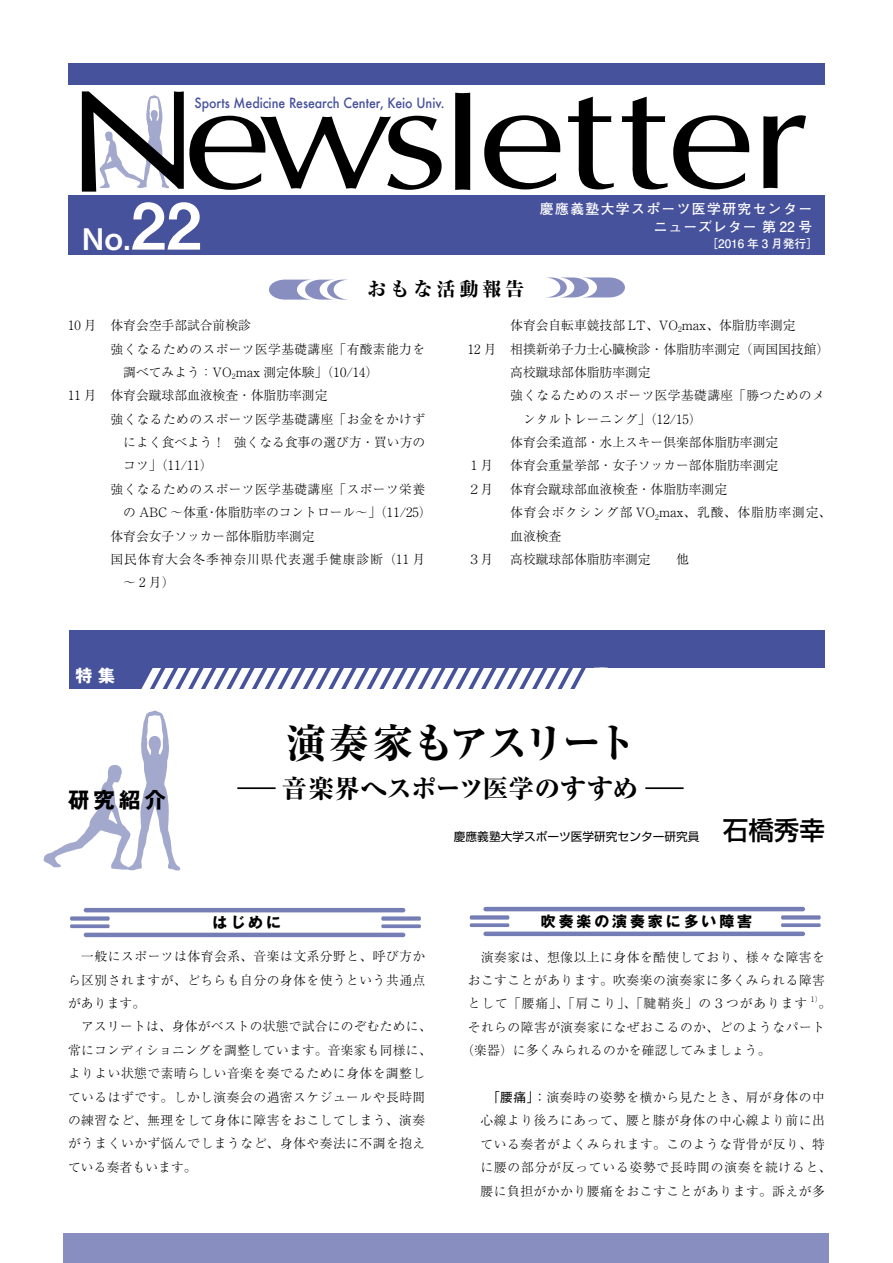
<style>
.page{position:relative;width:893px;height:1263px;background:#fff}
.page>*{position:absolute;margin:0;border:0;box-sizing:border-box;transform-origin:0 0}
.t1{font:800 40.35px "Ryumin Pro";letter-spacing:-.05em;color:#000}
.t2{font:29.7px "Midashi Go Pro MB31";color:#fff}
.t3{font:800 25.5px "Ryumin Pro";letter-spacing:.005em;color:#000}
.t4{font:700 21.3px "Gothic MB101 Pro";color:#000}
.t5{font:800 19.2px "Ryumin Pro";letter-spacing:.2em;color:#000}
.t6{font:700 16.95px "Gothic MB101 Pro";color:#fff}
.t7{font:700 14.85px "Gothic MB101 Pro";letter-spacing:.2em;color:#000}
.t8{font:500 13.8px "Futura";letter-spacing:-.005em;color:#47529c;scale:.9 1}
.t9{font:700 13.8px/18.1px "Futo Go B101 Pro";letter-spacing:.1em;color:#fff;text-align:right}
.t10{font:300 12.75px/23.4px "Ryumin Pro";letter-spacing:.03em;color:#000}
.t11{font:300 12.75px/23.4px "Ryumin Pro";color:#000}
.t12{font:300 12.75px "Ryumin Pro";letter-spacing:.07em;color:#000}
.t13{font:300 12.75px "Ryumin Pro";letter-spacing:.01em;color:#000}
.t14{font:11.7px "Shin Go Pro";color:#000}
.t15{font:700 11.7px "Futo Go B101 Pro";color:#fff}
.t16{font:300 7.5px "Ryumin Pro";color:#000}
.s1{font-size:63.75px}
.s2{font-size:17.85px}
.s3{font-weight:500;font-size:25.5px}
.s4{font-family:"Gothic BBB Pro";font-weight:500}
</style>
<div class="page">
<div style="left:68px;top:196px;width:757px;height:59px;background:#47529c"></div>
<div style="left:68px;top:64px;width:757px;height:21px;background:#47529c"></div>
<div style="left:64px;top:1233px;width:765px;height:30px;background:#888ebf"></div>
<svg style="left:455px;top:93px;width:15px;height:97px"></svg>
<svg style="left:484px;top:115px;width:77px;height:74px"></svg>
<svg style="left:568px;top:97px;width:46px;height:92px"></svg>
<svg style="left:622px;top:97px;width:128px;height:92px"></svg>
<svg style="left:763px;top:115px;width:43px;height:73px"></svg>
<svg style="left:82px;top:91px;width:360px;height:101px"></svg>
<svg style="left:269px;top:280px;width:79px;height:20px"></svg>
<svg style="left:546px;top:277px;width:79px;height:20px"></svg>
<svg style="left:44px;top:710px;width:137px;height:160px"></svg>
<div style="left:69px;top:630px;width:526px;height:59px;background:#47529c"></div>
<div style="left:196px;top:630px;width:629px;height:38px;background:#47529c"></div>
<svg style="left:141px;top:667px;width:467px;height:22px"></svg>
<hr style="left:84px;top:908px;width:321px;height:4px;background:#757db5;border-radius:2px">
<svg style="left:70px;top:916px;width:40px;height:5px"></svg>
<svg style="left:70px;top:924px;width:40px;height:4px"></svg>
<hr style="left:84px;top:933px;width:321px;height:4px;background:#757db5;border-radius:2px">
<svg style="left:381px;top:916px;width:40px;height:5px"></svg>
<svg style="left:381px;top:924px;width:40px;height:4px"></svg>
<hr style="left:483px;top:907px;width:322px;height:4px;background:#757db5;border-radius:2px">
<svg style="left:470px;top:915px;width:39px;height:4px"></svg>
<svg style="left:470px;top:923px;width:39px;height:4px"></svg>
<div style="left:483px;top:931px;width:322px;height:5px;background:#757db5;border-radius:2px"></div>
<svg style="left:781px;top:915px;width:40px;height:4px"></svg>
<svg style="left:781px;top:923px;width:40px;height:4px"></svg>
<p class="t8" style="left:195px;top:94px;width:279px">Sports Medicine Research Center, Keio Univ.</p>
<h2 class="t2" style="left:82px;top:215px;width:121px">No.<span class="s1">22</span></h2>
<p class="t9" style="left:540px;top:198px;width:274px">慶應義塾大学スポーツ医学研究センターニューズレター 第 22 号</p>
<p class="t15" style="left:707px;top:234px;width:113px">［2016 年 3 月発行］</p>
<h3 class="t5" style="left:367px;top:274px;width:158px">おもな活動報告</h3>
<p class="t11" style="left:68px;top:313px;width:184px">10 月 体育会空手部試合前検診</p>
<p class="t10" style="left:111px;top:336px;width:316px">強くなるためのスポーツ医学基礎講座「有酸素能力を</p>
<p class="t11" style="left:123px;top:359px;width:256px">調べてみよう：VO<sub>2</sub>max 測定体験」（10/14）</p>
<p class="t11" style="left:68px;top:383px;width:261px">11 月 体育会蹴球部血液検査・体脂肪率測定</p>
<p class="t10" style="left:111px;top:406px;width:316px">強くなるためのスポーツ医学基礎講座「お金をかけず</p>
<p class="t11" style="left:123px;top:430px;width:303px">によく食べよう！ 強くなる食事の選び方・買い方の</p>
<p class="t10" style="left:123px;top:453px;width:91px">コツ」（11/11）</p>
<p class="t10" style="left:111px;top:476px;width:316px">強くなるためのスポーツ医学基礎講座「スポーツ栄養</p>
<p class="t11" style="left:123px;top:500px;width:310px">の ABC 〜体重・体脂肪率のコントロール〜」（11/25）</p>
<p class="t11" style="left:111px;top:523px;width:206px">体育会女子ソッカー部体脂肪率測定</p>
<p class="t12" style="left:111px;top:549px;width:316px">国民体育大会冬季神奈川県代表選手健康診断（11 月</p>
<p class="t10" style="left:123px;top:570px;width:53px">〜2月）</p>
<h3 class="t6" style="left:75px;top:661px;width:41px">特 集</h3>
<p class="t11" style="left:510px;top:313px;width:287px">体育会自転車競技部 LT、VO<sub>2</sub>max、体脂肪率測定</p>
<p class="t11" style="left:468px;top:336px;width:363px">12 月 相撲新弟子力士心臓検診・体脂肪率測定（両国国技館）</p>
<p class="t11" style="left:510px;top:359px;width:142px">高校蹴球部体脂肪率測定</p>
<p class="t10" style="left:510px;top:383px;width:316px">強くなるためのスポーツ医学基礎講座「勝つためのメ</p>
<p class="t11" style="left:523px;top:406px;width:180px">ンタルトレーニング」（12/15）</p>
<p class="t11" style="left:510px;top:430px;width:269px">体育会柔道部・水上スキー倶楽部体脂肪率測定</p>
<p class="t10" style="left:468px;top:453px;width:27px">１月</p>
<p class="t11" style="left:510px;top:453px;width:269px">体育会重量挙部・女子ソッカー部体脂肪率測定</p>
<p class="t10" style="left:468px;top:476px;width:27px">２月</p>
<p class="t11" style="left:510px;top:476px;width:323px">体育会蹴球部血液検査・体脂肪率測定<br>体育会ボクシング部 VO<sub>2</sub>max、乳酸、体脂肪率測定、血液検査</p>
<p class="t10" style="left:468px;top:546px;width:27px">３月</p>
<p class="t11" style="left:510px;top:546px;width:180px">高校蹴球部体脂肪率測定　　他</p>
<h3 class="t4" style="left:68px;top:782px;width:99px">研究紹介</h3>
<h1 class="t1" style="left:285px;top:711px;width:352px">演奏家もアスリート</h1>
<h3 class="t3" style="left:237px;top:769px;width:448px"><span class="s2">―</span>音楽界へスポーツ医学のすすめ <span class="s2">―</span></h3>
<p class="t14" style="left:442px;top:827px;width:384px">　慶應義塾大学スポーツ医学研究センター研究員　 <span class="s3">石橋秀幸</span></p>
<p class="t7" style="left:213px;top:910px;width:70px">はじめに</p>
<p class="t7" style="left:541px;top:909px;width:213px">吹奏楽の演奏家に多い障害</p>
<p class="t10" style="left:68px;top:944px;width:365px">　一般にスポーツは体育会系、音楽は文系分野と、呼び方から区別されますが、どちらも自分の身体を使うという共通点があります。<br>　アスリートは、身体がベストの状態で試合にのぞむために、常にコンディショニングを調整しています。音楽家も同様に、よりよい状態で素晴らしい音楽を奏でるために身体を調整しているはずです。しかし演奏会の過密スケジュールや長時間の練習など、無理をして身体に障害をおこしてしまう、演奏がうまくいかず悩んでしまうなど、身体や奏法に不調を抱えている奏者もいます。</p>
<p class="t10" style="left:468px;top:944px;width:359px;text-align:justify">　演奏家は、想像以上に身体を酷使しており、様々な障害をおこすことがあります。吹奏楽の演奏家に多くみられる障害として「腰痛」、「肩こり」、「腱鞘炎」の３つがあります</p>
<p class="t16" style="left:811px;top:993px;width:13px">1）</p>
<p class="t10" style="left:819px;top:991px;width:14px">。</p>
<p class="t10" style="left:468px;top:1014px;width:359px">それらの障害が演奏家になぜおこるのか、どのようなパート</p>
<p class="t13" style="left:461px;top:1040px;width:311px">（楽器）に多くみられるのかを確認してみましょう。</p>
<p class="t10" style="left:480px;top:1084px;width:352px"><span class="s4">　「腰痛」：</span>演奏時の姿勢を横から見たとき、肩が身体の中心線より後ろにあって、腰と膝が身体の中心線より前に出ている奏者がよくみられます。このような背骨が反り、特に腰の部分が反っている姿勢で長時間の演奏を続けると、腰に負担がかかり腰痛をおこすことがあります。訴えが多</p>
</div>
